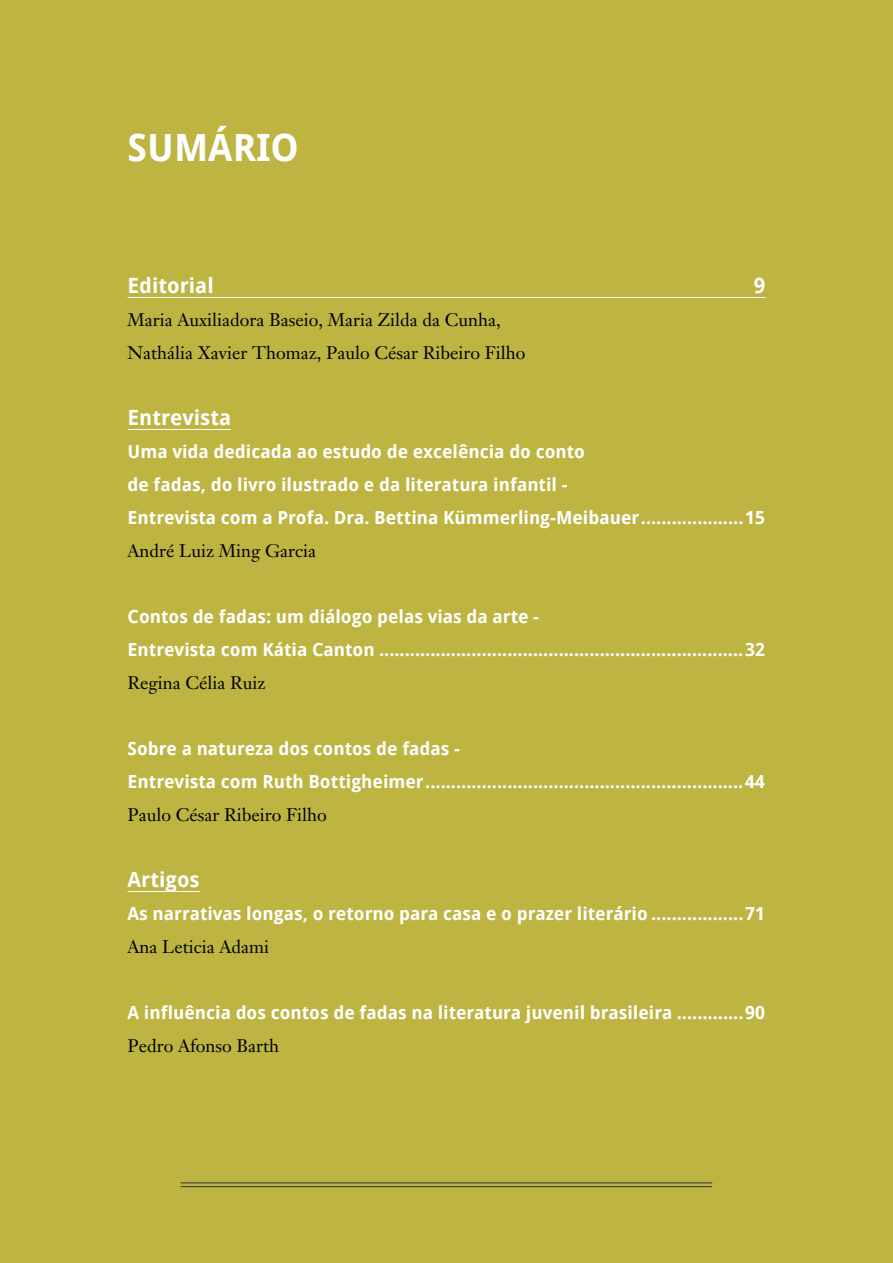
<style>
.page{position:relative;width:893px;height:1263px;background:#bdb442}
.page>*{position:absolute;margin:0;border:0;box-sizing:border-box;transform-origin:0 0}
.t1{font:700 37.5px "Droid Sans";color:#fff}
.t2{font:700 21px "Droid Sans";color:#fff}
.t3{font:700 18px/33px "Droid Sans";color:#fff}
.t4{font:18px/33px "Janson Text";color:#000}
</style>
<div class="page">
<hr style="left:181px;top:1182px;width:531px;height:1px;background:#29363c">
<hr style="left:181px;top:1186px;width:531px;height:1px;background:#29363c">
<hr style="left:128px;top:297px;width:637px;height:1px;background:#fff">
<hr style="left:128px;top:429px;width:103px;height:1px;background:#fff">
<hr style="left:128px;top:891px;width:72px;height:1px;background:#fff">
<h1 class="t1" style="left:128px;top:120px;width:173px">SUMÁRIO</h1>
<p class="t2" style="left:128px;top:270px;width:88px">Editorial</p>
<p class="t2" style="left:754px;top:270px;width:13px">9</p>
<p class="t4" style="left:128px;top:303px;width:399px">Maria Auxiliadora Baseio, Maria Zilda da Cunha,<br>Nathália Xavier Thomaz, Paulo César Ribeiro Filho</p>
<p class="t2" style="left:128px;top:402px;width:105px">Entrevista</p>
<p class="t3" style="left:128px;top:434px;width:639px">Uma vida dedicada ao estudo de excelência do conto<br>de fadas, do livro ilustrado e da literatura infantil -<br>Entrevista com a Profa. Dra. Bettina Kümmerling-Meibauer....................15</p>
<p class="t4" style="left:128px;top:534px;width:190px">André Luiz Ming Garcia</p>
<p class="t3" style="left:128px;top:599px;width:639px">Contos de fadas: um diálogo pelas vias da arte -<br>Entrevista com Kátia Canton .......................................................................32</p>
<p class="t4" style="left:128px;top:666px;width:140px">Regina Célia Ruiz</p>
<p class="t3" style="left:128px;top:731px;width:639px">Sobre a natureza dos contos de fadas -<br>Entrevista com Ruth Bottigheimer..............................................................44</p>
<p class="t4" style="left:128px;top:798px;width:201px">Paulo César Ribeiro Filho</p>
<p class="t2" style="left:128px;top:864px;width:74px">Artigos</p>
<p class="t3" style="left:128px;top:896px;width:639px">As narrativas longas, o retorno para casa e o prazer literário ..................71</p>
<p class="t4" style="left:128px;top:930px;width:143px">Ana Leticia Adami</p>
<p class="t3" style="left:128px;top:995px;width:639px">A influência dos contos de fadas na literatura juvenil brasileira .............90</p>
<p class="t4" style="left:128px;top:1029px;width:153px">Pedro Afonso Barth</p>
</div>
